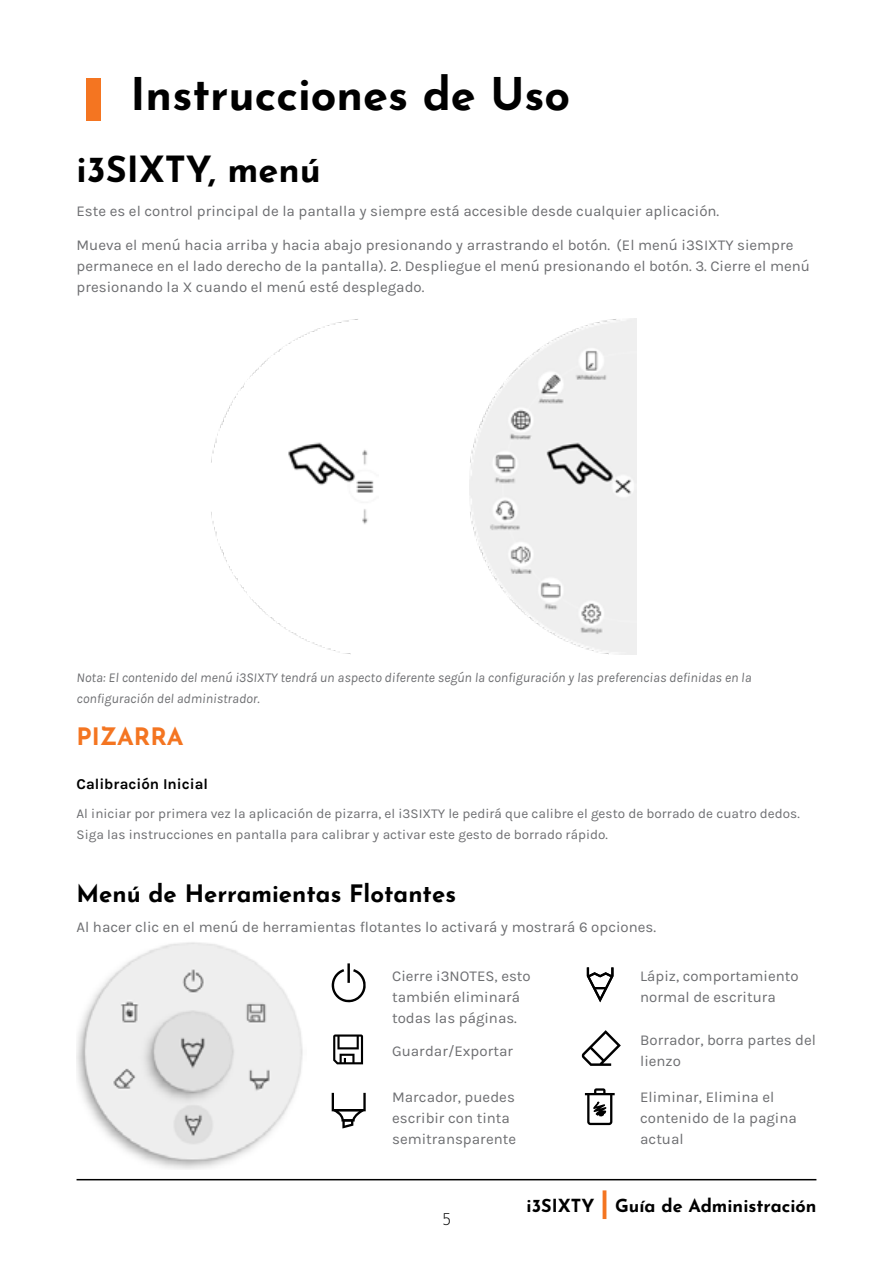
<style>
.page{position:relative;width:893px;height:1263px;background:#fff}
.page>*{position:absolute;margin:0;border:0;box-sizing:border-box;transform-origin:0 0}
.t1{font:700 45px "Josefin Sans";color:#000}
.Header_Style_2{font:700 36px "Josefin Sans";color:#000}
.Header_Style_4{font:700 24px "Josefin Sans";color:#000}
.Header_Style_3{font:700 24px "Josefin Sans";color:#f47521}
.t2{font:700 18px "Josefin Sans";color:#000}
.t3{font:300 18px "Josefin Sans";color:#000}
.Paragraph_Style_1{font:15px/21px "Karla";color:#6d6e71}
.Header_Style_6{font:700 15px "Karla";color:#000}
.Paragraph_Style_1-2{font:13.5px/21px "Karla";color:#6d6e71}
.Paragraph_Style_2{font:italic 13.5px/21px "Karla";color:#6d6e71}
.s1{color:#f47521}
.s2{font-size:30px;color:#f47521}
</style>
<div class="page">
<hr style="left:77px;top:1179px;width:739px;height:1px;background:#000">
<img style="left:77px;top:942px;width:226px;height:227px">
<svg style="left:332px;top:1093px;width:34px;height:35px"></svg>
<svg style="left:332px;top:963px;width:34px;height:40px"></svg>
<svg style="left:333px;top:1034px;width:30px;height:30px"></svg>
<svg style="left:587px;top:967px;width:26px;height:35px"></svg>
<svg style="left:582px;top:1030px;width:39px;height:36px"></svg>
<svg style="left:585px;top:1088px;width:30px;height:37px"></svg>
<img style="left:211px;top:319px;width:163px;height:335px">
<img style="left:469px;top:319px;width:168px;height:335px">
<p class="t1" style="left:77px;top:54px;width:495px"><span class="s1">|</span> Instrucciones de Uso</p>
<p class="Header_Style_2" style="left:77px;top:137px;width:246px">i3SIXTY, menú</p>
<p class="Paragraph_Style_1" style="left:77px;top:201px;width:644px">Este es el control principal de la pantalla y siempre está accesible desde cualquier aplicación.</p>
<p class="Paragraph_Style_1" style="left:77px;top:234px;width:735px">Mueva el menú hacia arriba y hacia abajo presionando y arrastrando el botón. (El menú i3SIXTY siempre permanece en el lado derecho de la pantalla). 2. Despliegue el menú presionando el botón. 3. Cierre el menú presionando la X cuando el menú esté desplegado.</p>
<p class="Paragraph_Style_2" style="left:77px;top:668px;width:676px">Nota: El contenido del menú i3SIXTY tendrá un aspecto diferente según la configuración y las preferencias definidas en la configuración del administrador.</p>
<p class="Header_Style_3" style="left:77px;top:715px;width:108px">PIZARRA</p>
<p class="Header_Style_6" style="left:77px;top:775px;width:133px">Calibración Inicial</p>
<p class="Paragraph_Style_1-2" style="left:77px;top:803px;width:725px">Al iniciar por primera vez la aplicación de pizarra, el i3SIXTY le pedirá que calibre el gesto de borrado de cuatro dedos.<br>Siga las instrucciones en pantalla para calibrar y activar este gesto de borrado rápido.</p>
<p class="Header_Style_4" style="left:77px;top:872px;width:381px">Menú de Herramientas Flotantes</p>
<p class="Paragraph_Style_1" style="left:77px;top:916px;width:581px">Al hacer clic en el menú de herramientas flotantes lo activará y mostrará 6 opciones.</p>
<p class="Paragraph_Style_1" style="left:392px;top:966px;width:140px">Cierre i3NOTES, esto también eliminará todas las páginas.</p>
<p class="Paragraph_Style_1" style="left:392px;top:1041px;width:123px">Guardar/Exportar</p>
<p class="Paragraph_Style_1" style="left:392px;top:1087px;width:125px">Marcador, puedes escribir con tinta semitransparente</p>
<p class="Paragraph_Style_1" style="left:640px;top:966px;width:160px">Lápiz, comportamiento normal de escritura</p>
<p class="Paragraph_Style_1" style="left:640px;top:1029px;width:177px">Borrador, borra partes del lienzo</p>
<p class="Paragraph_Style_1" style="left:640px;top:1087px;width:158px">Eliminar, Elimina el contenido de la pagina actual</p>
<p class="t3" style="left:442px;top:1204px;width:11px">5</p>
<p class="t2" style="left:527px;top:1189px;width:291px">i3SIXTY <span class="s2">|</span> Guía de Administración</p>
</div>
